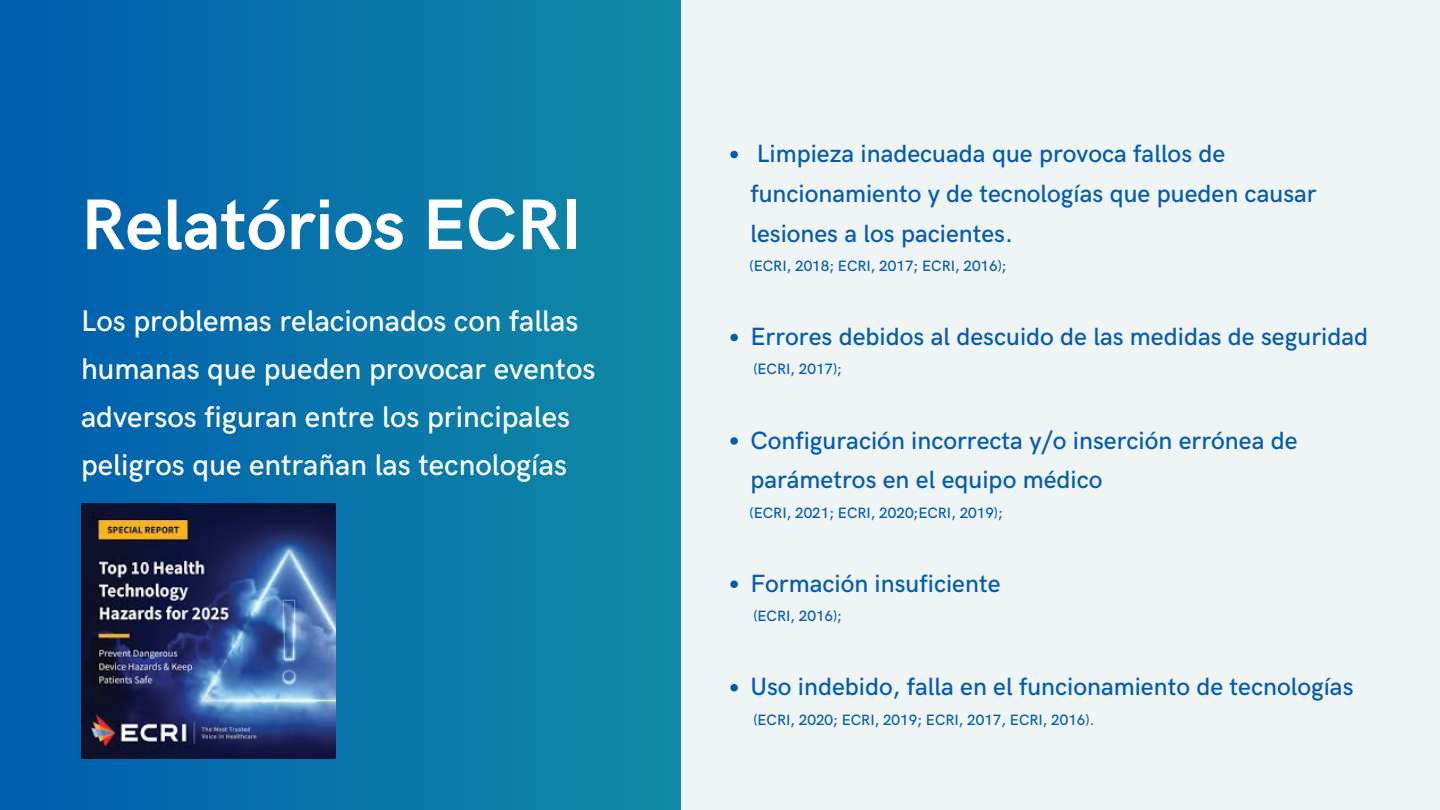
<style>
.page{position:relative;width:1440px;height:810px;background:#fff}
.page>*{position:absolute;margin:0;border:0;box-sizing:border-box;transform-origin:0 0}
.t1{font:700 72px "HK Grotesk";color:#fff}
.t2{font:500 30px/48px "HK Grotesk";color:#fff}
.t3{font:500 25px/39.8px "HK Grotesk";color:#035caf}
.t4{font:500 15px "HK Grotesk";color:#035caf}
</style>
<div class="page">
<img style="left:0;top:0;width:682px;height:810px">
<div style="left:682px;top:0;width:758px;height:810px;background:#eff4f4"></div>
<svg style="left:730px;top:151px;width:8px;height:7px"></svg>
<svg style="left:730px;top:334px;width:8px;height:7px"></svg>
<svg style="left:730px;top:437px;width:8px;height:8px"></svg>
<svg style="left:730px;top:580px;width:8px;height:8px"></svg>
<svg style="left:730px;top:684px;width:8px;height:8px"></svg>
<img style="left:81px;top:503px;width:255px;height:255px">
<h1 class="t1" style="left:81px;top:184px;width:503px">Relatórios ECRI</h1>
<p class="t2" style="left:81px;top:298px;width:516px">Los problemas relacionados con fallas humanas que pueden provocar eventos adversos figuran entre los principales peligros que entrañan las tecnologías</p>
<h2 class="t3" style="left:750px;top:135px;width:568px">Limpieza inadecuada que provoca fallos de funcionamiento y de tecnologías que pueden causar lesiones a los pacientes.</h2>
<p class="t4" style="left:750px;top:257px;width:259px">(ECRI, 2018; ECRI, 2017; ECRI, 2016);</p>
<p class="t3" style="left:750px;top:318px;width:619px">Errores debidos al descuido de las medidas de seguridad</p>
<p class="t4" style="left:753px;top:361px;width:90px">(ECRI, 2017);</p>
<p class="t3" style="left:750px;top:421px;width:549px">Configuración incorrecta y/o inserción errónea de parámetros en el equipo médico</p>
<p class="t4" style="left:750px;top:504px;width:255px">(ECRI, 2021; ECRI, 2020;ECRI, 2019);</p>
<p class="t3" style="left:750px;top:564px;width:252px">Formación insuficiente</p>
<p class="t4" style="left:753px;top:608px;width:90px">(ECRI, 2016);</p>
<p class="t3" style="left:750px;top:668px;width:605px">Uso indebido, falla en el funcionamiento de tecnologías</p>
<p class="t4" style="left:753px;top:711px;width:343px">(ECRI, 2020; ECRI, 2019; ECRI, 2017, ECRI, 2016).</p>
</div>
